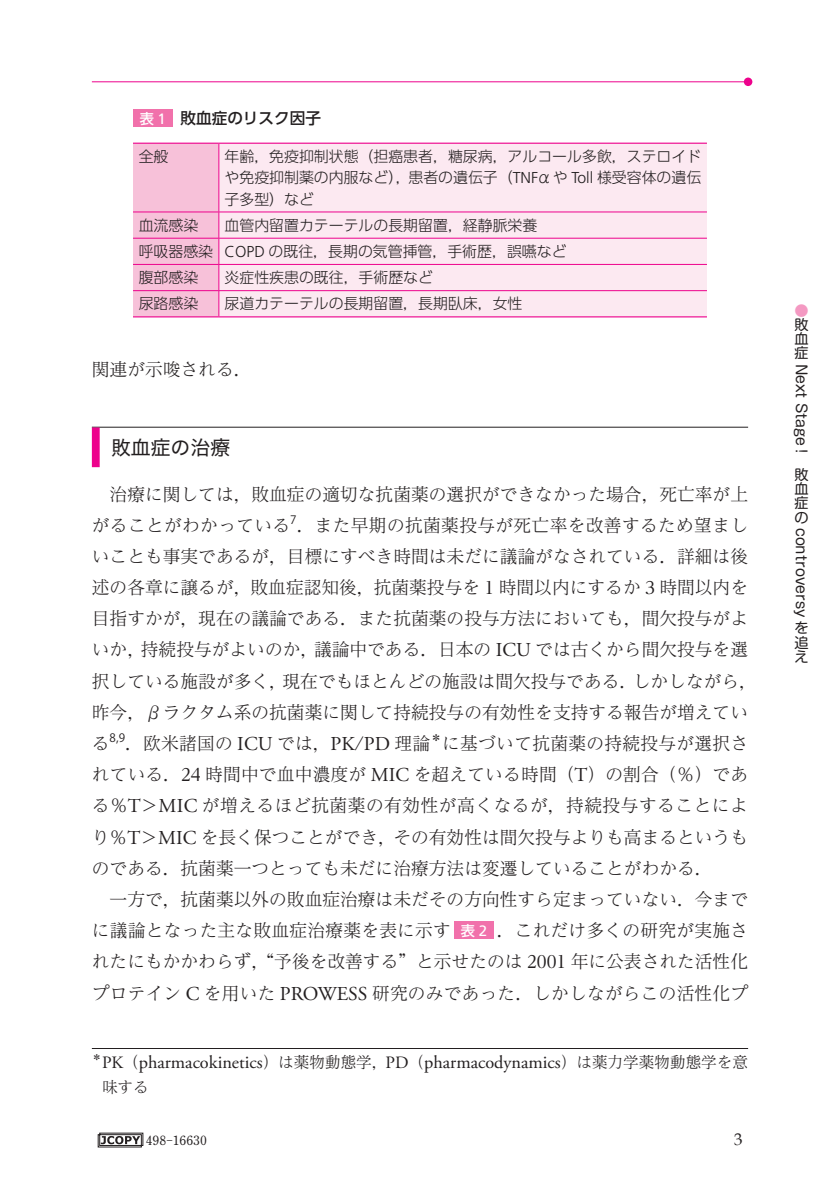
<style>
.page{position:relative;width:840px;height:1191px;background:#fff}
.page>*{position:absolute;margin:0;border:0;box-sizing:border-box;transform-origin:0 0}
.t1{font:19.8px "Hira Kaku Std W4";color:#231f20}
.t2{font:18.2px "Adobe Garamond Pro";color:#231f20}
.t3{font:300 17.8px/31.2px "Reim Pr 6";color:#231f20}
.t4{font:17px "Book Antiqua";color:#231f20}
.t5{font:500 15.6px "UD Shin Go Pr 6";color:#231f20}
.t6{font:300 15.6px "Reim Pr 6";color:#231f20}
.t7{font:300 14.8px/21.2px "UD Shin Go Pr 6";color:#231f20;text-align:justify}
.t8{font:14.2px/14.2px "Shin M Go Pr 6";color:#231f20;text-align:justify}
.t9{font:500 14.2px "UD Shin Go Pr 6";color:#fff}
.t10{font:14.2px "Shin M Go Pr 6";color:#f499c2}
.t11{font:700 12.8px "Futo Min A101 Pr 6";color:#231f20}
.s1{font-family:"Frutiger LT Std";font-weight:400;font-size:15px}
.s2{font-family:"Frutiger LT Std";font-size:15.8px}
.s3{font-weight:500;font-size:16.8px}
.s4{font-family:"Adobe Garamond Pro";font-weight:400;font-size:19.6px}
.s5{font-family:"UD Shin Go Pr 6";font-weight:500;font-size:14.2px;color:#fff}
.s6{font-family:"Frutiger LT Std";font-weight:400;font-size:15px;color:#fff}
.s7{font-size:17.4px}
.s8{font-family:"Reim Pr 6";font-weight:300;font-size:15.6px}
</style>
<div class="page">
<hr style="left:92px;top:81px;width:655px;height:1px;background:#ed028c">
<div style="left:743px;top:78px;width:9px;height:8px;background:#ed028c;border-radius:50%"></div>
<svg style="left:98px;top:1132px;width:45px;height:15px"></svg>
<hr style="left:92px;top:427px;width:655px;height:1px;background:#231f20">
<div style="left:92px;top:427px;width:8px;height:40px;background:#ed028c"></div>
<div style="left:454px;top:922px;width:39px;height:17px;background:#f171ab"></div>
<div style="left:219px;top:144px;width:487px;height:172px;background:#fce9f1"></div>
<hr style="left:219px;top:212px;width:487px;height:1px;background:#ed028c">
<hr style="left:219px;top:238px;width:487px;height:1px;background:#ed028c">
<hr style="left:219px;top:264px;width:487px;height:1px;background:#ed028c">
<hr style="left:219px;top:290px;width:487px;height:1px;background:#ed028c">
<div style="left:133px;top:144px;width:86px;height:172px;background:#f7c1d9"></div>
<hr style="left:133px;top:143px;width:86px;height:1px;background:#ed028c">
<hr style="left:219px;top:143px;width:487px;height:1px;background:#ed028c">
<hr style="left:133px;top:316px;width:86px;height:1px;background:#ed028c">
<hr style="left:219px;top:316px;width:487px;height:1px;background:#ed028c">
<div style="left:133px;top:110px;width:40px;height:17px;background:#f171ab"></div>
<hr style="left:92px;top:1048px;width:655px;height:1px;background:#231f20">
<p class="t9" style="left:140px;top:107px;width:28px">表 <span class="s1">1</span></p>
<p class="t5" style="left:180px;top:106px;width:142px">敗血症のリスク因子</p>
<p class="t7" style="left:139px;top:145px;width:31px">全般</p>
<p class="t7" style="left:224px;top:145px;width:478px">年齢，免疫抑制状態（担癌患者，糖尿病，アルコール多飲，ステロイドや免疫抑制薬の内服など），患者の遺伝子（<span class="s2">TNF</span>αや <span class="s2">Toll</span> 様受容体の遺伝子多型）など</p>
<p class="t7" style="left:139px;top:214px;width:61px">血流感染</p>
<p class="t7" style="left:139px;top:211px;width:429px;line-height:26.2px;text-align:left;text-indent:86px">血管内留置カテーテルの長期留置，経静脈栄養<br>呼吸器感染 <span class="s2">COPD</span> の既往，長期の気管挿管，手術歴，誤嚥など腹部感染</p>
<p class="t7" style="left:224px;top:266px;width:210px">炎症性疾患の既往，手術歴など</p>
<p class="t7" style="left:139px;top:293px;width:61px">尿路感染</p>
<p class="t7" style="left:224px;top:293px;width:299px">尿道カテーテルの長期留置，長期臥床，女性</p>
<p class="t3" style="left:92px;top:353px;width:161px">関連が示唆される．</p>
<p class="t1" style="left:111px;top:432px;width:121px">敗血症の治療</p>
<p class="t3" style="left:92px;top:478px;width:666px">　治療に関しては，敗血症の適切な抗菌薬の選択ができなかった場合，死亡率が上がることがわかっている<sup>7</sup>．また早期の抗菌薬投与が死亡率を改善するため望ましいことも事実であるが，目標にすべき時間は未だに議論がなされている．詳細は後述の各章に譲るが，敗血症認知後，抗菌薬投与を <span class="s3">1</span> 時間以内にするか <span class="s3">3</span> 時間以内を目指すかが，現在の議論である．また抗菌薬の投与方法においても，間欠投与がよいか，持続投与がよいのか，議論中である．日本の <span class="s4">ICU</span> では古くから間欠投与を選択している施設が多く，現在でもほとんどの施設は間欠投与である．しかしながら，昨今，βラクタム系の抗菌薬に関して持続投与の有効性を支持する報告が増えている<sup>8,9</sup>．欧米諸国の <span class="s4">ICU</span> では，<span class="s4">PK</span>/<span class="s4">PD</span> 理論<sup>＊</sup>に基づいて抗菌薬の持続投与が選択されている．<span class="s3">24</span> 時間中で血中濃度が <span class="s4">MIC</span> を超えている時間（<span class="s4">T</span>）の割合（％）である％<span class="s4">T</span>＞<span class="s4">MIC</span> が増えるほど抗菌薬の有効性が高くなるが，持続投与することにより％<span class="s4">T</span>＞<span class="s4">MIC</span> を長く保つことができ，その有効性は間欠投与よりも高まるというものである．抗菌薬一つとっても未だに治療方法は変遷していることがわかる．<br>　一方で，抗菌薬以外の敗血症治療は未だその方向性すら定まっていない．今までに議論となった主な敗血症治療薬を表に示す <span class="s5">表</span> <span class="s6">2</span> ．これだけ多くの研究が実施されたにもかかわらず，“予後を改善する”と示せたのは <span class="s3">2001</span> 年に公表された活性化プロテイン <span class="s4">C</span> を用いた <span class="s4">PROWESS</span> 研究のみであった．しかしながらこの活性化プ</p>
<p class="t2" style="left:92px;top:1051px;width:657px"><sup>＊</sup> <span class="s7">PK</span><span class="s8">（</span>pharmacokinetics<span class="s8">）は薬物動態学，</span><span class="s7">PD</span><span class="s8">（</span>pharmacodynamics<span class="s8">）は薬力学薬物動態学を意</span></p>
<p class="t6" style="left:102px;top:1074px;width:48px">味する</p>
<p class="t11" style="left:146px;top:1130px;width:63px">498-16630</p>
<p class="t4" style="left:733px;top:1127px;width:10px">3</p>
<p class="t10" style="left:794px;top:299px;width:15px">●</p>
<p class="t8" style="left:794px;top:317px;width:15px">敗血症</p>
<p class="t8" style="left:809px;top:364px;width:92px;rotate:90deg">Next Stage！</p>
<p class="t8" style="left:794px;top:467px;width:15px">敗血症の</p>
<p class="t8" style="left:809px;top:528px;width:91px;rotate:90deg">controversy</p>
<p class="t8" style="left:794px;top:620px;width:15px">を追え</p>
</div>
